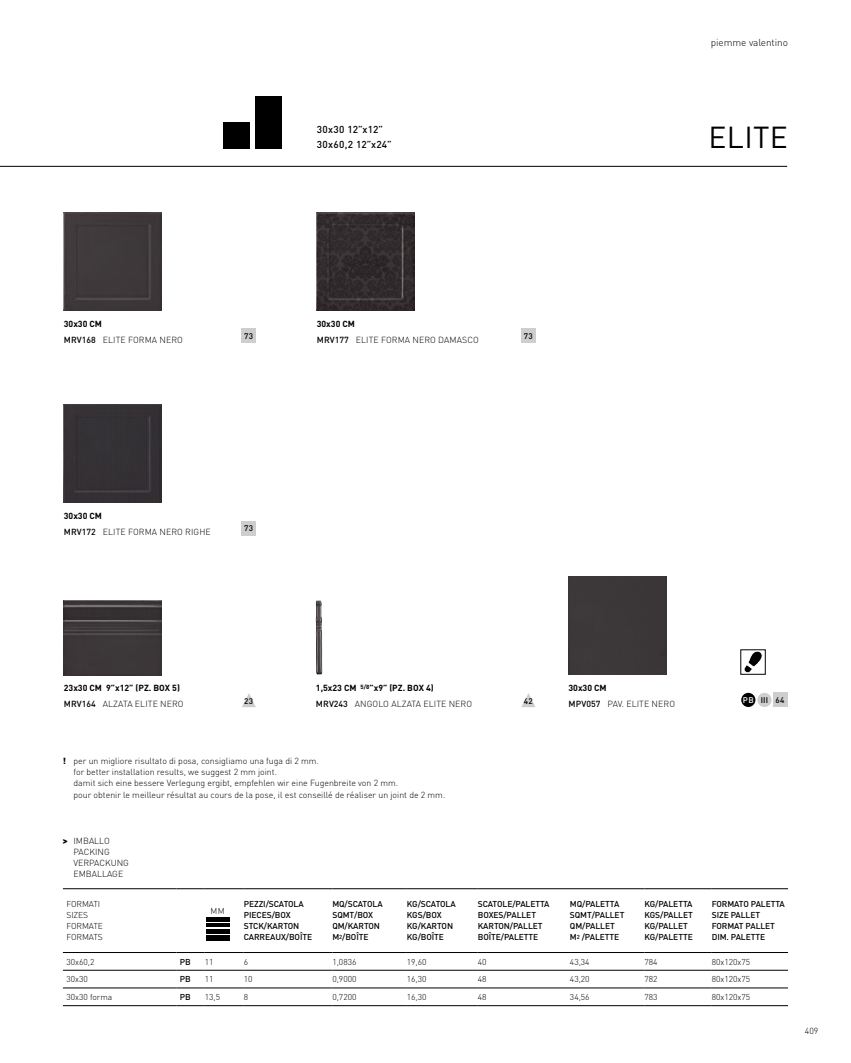
<style>
.page{position:relative;width:851px;height:1063px;background:#fff}
.page>*{position:absolute;margin:0;border:0;box-sizing:border-box;transform-origin:0 0}
.t1{font:30px "DIN Pro";letter-spacing:.01em;color:#000}
.t2{font:500 10px/15px "DIN Pro";letter-spacing:.03em;color:#000}
.t3{font:300 10px "DIN Pro";letter-spacing:-.005em;color:#000}
.t4{font:300 8.75px/11.2px "DIN Pro";color:#000}
.t5{font:700 8.75px/16.2px "DIN Pro";color:#000}
.t6{font:500 8.5px/11px "DIN Pro";letter-spacing:-.01em;color:#000}
.t7{font:300 8.5px/11px "DIN Pro";color:#000}
.t8{font:300 8.38px "DIN Pro";color:#000}
.t9{font:500 8.12px "DIN Pro";letter-spacing:.04em;color:#000}
.s1{font-weight:500}
.s2{font-weight:700}
.s3{font-weight:300}
.s4{color:#fff}
.s5{font-weight:900}
</style>
<div class="page">
<div style="left:64px;top:405px;width:98px;height:98px;background:#343135"></div>
<div style="left:521px;top:329px;width:14px;height:14px;background:#cecece"></div>
<div style="left:64px;top:213px;width:98px;height:97px;background:#3e393a"></div>
<img style="left:316px;top:213px;width:98px;height:97px">
<svg style="left:743px;top:649px;width:23px;height:25px"></svg>
<img style="left:316px;top:600px;width:6px;height:75px">
<img style="left:64px;top:600px;width:98px;height:75px">
<div style="left:568px;top:577px;width:98px;height:97px;background:#3c3739"></div>
<svg style="left:63px;top:917px;width:725px;height:71px"></svg>
<hr style="left:63px;top:889px;width:113px;height:1px;background:#000">
<svg style="left:176px;top:889px;width:29px;height:1px"></svg>
<hr style="left:205px;top:889px;width:39px;height:1px;background:#000">
<hr style="left:244px;top:889px;width:88px;height:1px;background:#000">
<hr style="left:332px;top:889px;width:75px;height:1px;background:#000">
<hr style="left:407px;top:889px;width:70px;height:1px;background:#000">
<hr style="left:477px;top:889px;width:93px;height:1px;background:#000">
<hr style="left:570px;top:889px;width:74px;height:1px;background:#000">
<hr style="left:644px;top:889px;width:67px;height:1px;background:#000">
<hr style="left:711px;top:889px;width:77px;height:1px;background:#000">
<hr style="left:63px;top:952px;width:113px;height:1px;background:#000">
<svg style="left:176px;top:952px;width:29px;height:1px"></svg>
<hr style="left:205px;top:952px;width:39px;height:1px;background:#000">
<hr style="left:244px;top:952px;width:88px;height:1px;background:#000">
<hr style="left:332px;top:952px;width:75px;height:1px;background:#000">
<hr style="left:407px;top:952px;width:70px;height:1px;background:#000">
<hr style="left:477px;top:952px;width:93px;height:1px;background:#000">
<hr style="left:570px;top:952px;width:74px;height:1px;background:#000">
<hr style="left:644px;top:952px;width:67px;height:1px;background:#000">
<hr style="left:711px;top:952px;width:77px;height:1px;background:#000">
<hr style="left:63px;top:970px;width:113px;height:1px;background:#000">
<svg style="left:176px;top:970px;width:29px;height:1px"></svg>
<hr style="left:205px;top:970px;width:39px;height:1px;background:#000">
<hr style="left:244px;top:970px;width:88px;height:1px;background:#000">
<hr style="left:332px;top:970px;width:75px;height:1px;background:#000">
<hr style="left:407px;top:970px;width:70px;height:1px;background:#000">
<hr style="left:477px;top:970px;width:93px;height:1px;background:#000">
<hr style="left:570px;top:970px;width:74px;height:1px;background:#000">
<hr style="left:644px;top:970px;width:67px;height:1px;background:#000">
<hr style="left:711px;top:970px;width:77px;height:1px;background:#000">
<hr style="left:63px;top:988px;width:113px;height:1px;background:#000">
<svg style="left:176px;top:988px;width:29px;height:1px"></svg>
<hr style="left:205px;top:988px;width:39px;height:1px;background:#000">
<hr style="left:244px;top:988px;width:88px;height:1px;background:#000">
<hr style="left:332px;top:988px;width:75px;height:1px;background:#000">
<hr style="left:407px;top:988px;width:70px;height:1px;background:#000">
<hr style="left:477px;top:988px;width:93px;height:1px;background:#000">
<hr style="left:570px;top:988px;width:74px;height:1px;background:#000">
<hr style="left:644px;top:988px;width:67px;height:1px;background:#000">
<hr style="left:711px;top:988px;width:77px;height:1px;background:#000">
<hr style="left:63px;top:1005px;width:113px;height:1px;background:#000">
<svg style="left:176px;top:1005px;width:29px;height:1px"></svg>
<hr style="left:205px;top:1005px;width:39px;height:1px;background:#000">
<hr style="left:244px;top:1005px;width:88px;height:1px;background:#000">
<hr style="left:332px;top:1005px;width:75px;height:1px;background:#000">
<hr style="left:407px;top:1005px;width:70px;height:1px;background:#000">
<hr style="left:477px;top:1005px;width:93px;height:1px;background:#000">
<hr style="left:570px;top:1005px;width:74px;height:1px;background:#000">
<hr style="left:644px;top:1005px;width:67px;height:1px;background:#000">
<hr style="left:711px;top:1005px;width:77px;height:1px;background:#000">
<div style="left:206px;top:935px;width:23px;height:6px;background:#000"></div>
<hr style="left:206px;top:929px;width:23px;height:4px;background:#000">
<hr style="left:206px;top:924px;width:23px;height:3px;background:#000">
<hr style="left:206px;top:920px;width:23px;height:2px;background:#000">
<svg style="left:206px;top:917px;width:23px;height:1px"></svg>
<div style="left:242px;top:521px;width:14px;height:14px;background:#cecece"></div>
<div style="left:242px;top:329px;width:14px;height:14px;background:#cecece"></div>
<svg style="left:242px;top:693px;width:14px;height:14px"></svg>
<svg style="left:521px;top:693px;width:14px;height:14px"></svg>
<div style="left:772px;top:693px;width:15px;height:14px;background:#cecece"></div>
<div style="left:757px;top:693px;width:14px;height:14px;background:#cecece;border-radius:50%"></div>
<div style="left:741px;top:693px;width:14px;height:14px;background:#000;border-radius:50%"></div>
<hr style="left:0;top:166px;width:787px;height:1px;background:#000">
<div style="left:255px;top:96px;width:27px;height:53px;background:#000"></div>
<div style="left:223px;top:122px;width:26px;height:27px;background:#000"></div>
<p class="t3" style="left:688px;top:36px;width:101px"><span class="s1">elite</span> piemme valentino</p>
<p class="t2" style="left:317px;top:122px;width:76px">30x30 12”x12”<br>30x60,2 12”x24”</p>
<h1 class="t1" style="left:708px;top:117px;width:81px">ELITE</h1>
<p class="t4" style="left:64px;top:315px;width:121px;line-height:16.2px"><span class="s2">30x30 CM<br></span><span class="s1">MRV168</span> ELITE FORMA NERO</p>
<p class="t4" style="left:317px;top:315px;width:163px;line-height:16.2px"><span class="s2">30x30 CM<br></span><span class="s1">MRV177</span> ELITE FORMA NERO DAMASCO</p>
<p class="t9" style="left:244px;top:330px;width:10px">73</p>
<p class="t9" style="left:524px;top:330px;width:10px">73</p>
<p class="t4" style="left:64px;top:507px;width:148px;line-height:16.2px"><span class="s2">30x30 CM<br></span><span class="s1">MRV172</span> ELITE FORMA NERO RIGHE</p>
<p class="t9" style="left:244px;top:523px;width:10px">73</p>
<p class="t5" style="left:64px;top:679px;width:121px">23x30 CM 9”x12” (PZ. BOX 5)<br><span class="s1">MRV164</span> <span class="s3">ALZATA ELITE NERO</span></p>
<p class="t5" style="left:316px;top:679px;width:158px">1,5x23 CM <sup>5/8</sup>”x9” (PZ. BOX 4)<br><span class="s1">MRV243</span> <span class="s3">ANGOLO ALZATA ELITE NERO</span></p>
<p class="t4" style="left:568px;top:679px;width:108px;line-height:16.2px"><span class="s2">30x30 CM<br></span><span class="s1">MPV057</span> PAV. ELITE NERO</p>
<p class="t9" style="left:244px;top:695px;width:10px">23</p>
<p class="t9" style="left:524px;top:695px;width:10px">42</p>
<p class="t9" style="left:742px;top:694px;width:43px"><span class="s4">PB</span> III 64</p>
<p class="t4" style="left:74px;top:755px;width:373px;text-indent:-11px"><span class="s5">!</span> per un migliore risultato di posa, consigliamo una fuga di 2 mm.<br>for better installation results, we suggest 2 mm joint.<br>damit sich eine bessere Verlegung ergibt, empfehlen wir eine Fugenbreite von 2 mm.<br>pour obtenir le meilleur résultat au cours de la pose, il est conseillé de réaliser un joint de 2 mm.</p>
<p class="t4" style="left:74px;top:834px;width:57px;text-indent:-11px"><span class="s5">&gt;</span> IMBALLO<br>PACKING<br>VERPACKUNG<br>EMBALLAGE</p>
<p class="t7" style="left:66px;top:898px;width:38px">FORMATI<br>SIZES<br>FORMATE<br>FORMATS</p>
<p class="t6" style="left:244px;top:898px;width:70px">PEZZI/SCATOLA<br>PIECES/BOX<br>STCK/KARTON<br>CARREAUX/BOÎTE</p>
<p class="t6" style="left:332px;top:898px;width:52px">MQ/SCATOLA<br>SQMT/BOX<br>QM/KARTON<br>M<sup>2</sup>/BOÎTE</p>
<p class="t6" style="left:407px;top:898px;width:50px">KG/SCATOLA<br>KGS/BOX<br>KG/KARTON<br>KG/BOÎTE</p>
<p class="t6" style="left:477px;top:898px;width:73px">SCATOLE/PALETTA<br>BOXES/PALLET<br>KARTON/PALLET<br>BOÎTE/PALETTE</p>
<p class="t6" style="left:570px;top:898px;width:56px">MQ/PALETTA<br>SQMT/PALLET<br>QM/PALLET<br>M<sup>2</sup> /PALETTE</p>
<p class="t6" style="left:644px;top:898px;width:50px">KG/PALETTA<br>KGS/PALLET<br>KG/PALLET<br>KG/PALETTE</p>
<p class="t6" style="left:711px;top:898px;width:75px">FORMATO PALETTA<br>SIZE PALLET<br>FORMAT PALLET<br>DIM. PALETTE</p>
<p class="t7" style="left:66px;top:956px;width:29px">30x60,2</p>
<p class="t6" style="left:180px;top:956px;width:12px">PB</p>
<p class="t7" style="left:205px;top:956px;width:10px">11</p>
<p class="t7" style="left:244px;top:956px;width:6px">6</p>
<p class="t7" style="left:332px;top:956px;width:26px">1,0836</p>
<p class="t7" style="left:407px;top:956px;width:21px">19,60</p>
<p class="t7" style="left:477px;top:956px;width:10px">40</p>
<p class="t7" style="left:570px;top:956px;width:21px">43,34</p>
<p class="t7" style="left:644px;top:956px;width:15px">784</p>
<p class="t7" style="left:711px;top:956px;width:40px">80x120x75</p>
<p class="t7" style="left:66px;top:973px;width:23px">30x30</p>
<p class="t6" style="left:180px;top:973px;width:12px">PB</p>
<p class="t7" style="left:205px;top:973px;width:10px">11</p>
<p class="t7" style="left:244px;top:973px;width:10px">10</p>
<p class="t7" style="left:332px;top:973px;width:26px">0,9000</p>
<p class="t7" style="left:407px;top:973px;width:21px">16,30</p>
<p class="t7" style="left:477px;top:973px;width:10px">48</p>
<p class="t7" style="left:570px;top:973px;width:21px">43,20</p>
<p class="t7" style="left:644px;top:973px;width:15px">782</p>
<p class="t7" style="left:711px;top:973px;width:40px">80x120x75</p>
<p class="t7" style="left:66px;top:991px;width:47px">30x30 forma</p>
<p class="t6" style="left:180px;top:991px;width:12px">PB</p>
<p class="t7" style="left:205px;top:991px;width:17px">13,5</p>
<p class="t7" style="left:244px;top:991px;width:6px">8</p>
<p class="t7" style="left:332px;top:991px;width:26px">0,7200</p>
<p class="t7" style="left:407px;top:991px;width:21px">16,30</p>
<p class="t7" style="left:477px;top:991px;width:10px">48</p>
<p class="t7" style="left:570px;top:991px;width:21px">34,56</p>
<p class="t7" style="left:644px;top:991px;width:15px">783</p>
<p class="t7" style="left:711px;top:991px;width:40px">80x120x75</p>
<p class="t8" style="left:210px;top:906px;width:16px">MM</p>
<p class="t4" style="left:804px;top:1025px;width:15px">409</p>
</div>
